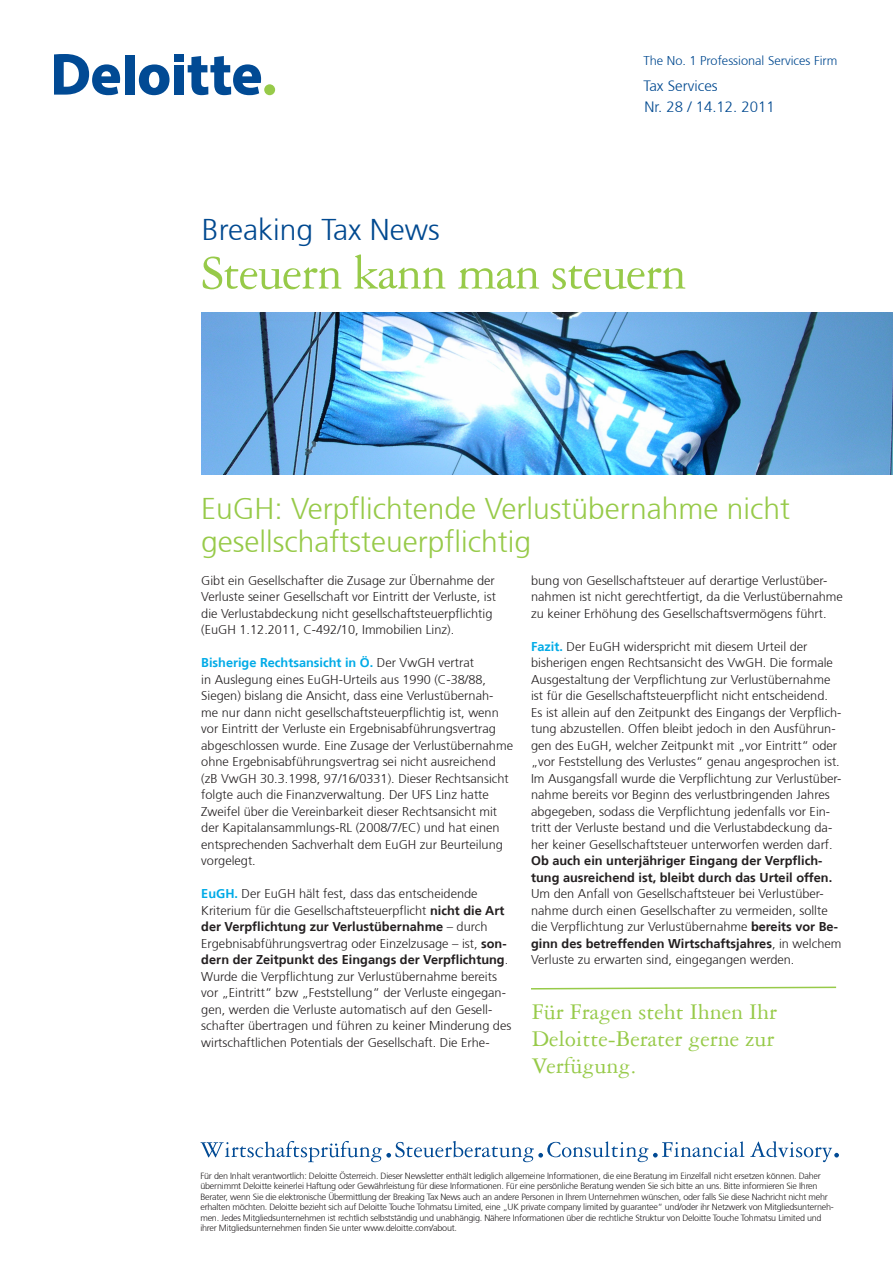
<style>
.page{position:relative;width:893px;height:1263px;background:#fff}
.page>*{position:absolute;margin:0;border:0;box-sizing:border-box;transform-origin:0 0}
.t1{font:51px "Garamond Three";letter-spacing:-.02em;color:#97ca49}
.t2{font:300 30px/33px "Frutiger 45";color:#97ca49}
.t3{font:300 30px "Frutiger 45";color:#014990}
.t4{font:24px/27px "Garamond Three";color:#97ca49;text-align:justify}
.t5{font:300 15px/20.4px "Frutiger 45";color:#014990}
.t6{font:300 12.75px/16.5px "Frutiger 45";color:#231f20}
.t7{font:700 12.75px/16.5px "Frutiger 65";color:#231f20}
.t8{font:700 12.75px "Frutiger 65";color:#00abe7}
.t9{font:300 12.75px "Frutiger 45";color:#014990}
.t10{font:300 9px/10.5px "Frutiger 45";letter-spacing:-.025em;color:#231f20}
.s1{font-family:"Frutiger 45";font-weight:300;color:#231f20}
.s2{font-family:"Frutiger 65";font-weight:700;color:#00abe7}
.s3{font-family:"Frutiger 65";font-weight:700}
.s4{font-family:"Frutiger 45";font-weight:300}
</style>
<div class="page">
<div style="left:125px;top:55px;width:9px;height:40px;background:#014a94"></div>
<svg style="left:139px;top:64px;width:31px;height:31px"></svg>
<div style="left:174px;top:65px;width:10px;height:30px;background:#014a94"></div>
<div style="left:174px;top:55px;width:10px;height:7px;background:#014a94"></div>
<svg style="left:188px;top:56px;width:73px;height:39px"></svg>
<div style="left:264px;top:84px;width:11px;height:11px;background:#97ca49;border-radius:50%"></div>
<svg style="left:54px;top:54px;width:66px;height:41px"></svg>
<img style="left:201px;top:313px;width:692px;height:161px">
<svg style="left:200px;top:1141px;width:639px;height:21px"></svg>
<svg style="left:531px;top:986px;width:306px;height:4px"></svg>
<h2 class="t3" style="left:202px;top:213px;width:239px">Breaking Tax News</h2>
<p class="t9" style="left:643px;top:53px;width:195px">The No. 1 Professional Services Firm</p>
<p class="t5" style="left:643px;top:76px;width:133px">Tax Services<br>Nr. 28 / 14.12. 2011</p>
<h1 class="t1" style="left:201px;top:245px;width:487px">Steuern kann man steuern</h1>
<h2 class="t2" style="left:201px;top:492px;width:590px">EuGH: Verpflichtende Verlustübernahme nicht gesellschaftsteuerpflichtig</h2>
<p class="t6" style="left:201px;top:572px;width:296px">Gibt ein Gesellschafter die Zusage zur Übernahme der Verluste seiner Gesellschaft vor Eintritt der Verluste, ist die Verlustabdeckung nicht gesellschaftsteuerpflichtig (EuGH 1.12.2011, C-492/10, Immobilien Linz).</p>
<p class="t8" style="left:201px;top:655px;width:274px">Bisherige Rechtsansicht in Ö. <span class="s1">Der VwGH vertrat</span></p>
<p class="t6" style="left:201px;top:671px;width:313px">in Auslegung eines EuGH-Urteils aus 1990 (C-38/88, Siegen) bislang die Ansicht, dass eine Verlustübernah&shy;me nur dann nicht gesellschaftsteuerpflichtig ist, wenn vor Eintritt der Verluste ein Ergebnisabführungsvertrag abgeschlossen wurde. Eine Zusage der Verlustübernahme ohne Ergebnisabführungsvertrag sei nicht ausreichend (zB VwGH 30.3.1998, 97/16/0331). Dieser Rechtsansicht folgte auch die Finanzverwaltung. Der UFS Linz hatte Zweifel über die Vereinbarkeit dieser Rechtsansicht mit der Kapitalansammlungs-RL (2008/7/EC) und hat einen entsprechenden Sachverhalt dem EuGH zur Beurteilung vorgelegt.</p>
<p class="t6" style="left:201px;top:886px;width:305px"><span class="s2">EuGH.</span> Der EuGH hält fest, dass das entscheidende<br>Kriterium für die Gesellschaftsteuerpflicht <span class="s3">nicht die Art</span></p>
<p class="t7" style="left:201px;top:918px;width:288px">der Verpflichtung zur Verlustübernahme <span class="s4">– durch</span></p>
<p class="t6" style="left:201px;top:935px;width:307px">Ergebnisabführungsvertrag oder Einzelzusage – ist, <span class="s3">son-</span></p>
<p class="t7" style="left:201px;top:951px;width:309px">dern der Zeitpunkt des Eingangs der Verpflichtung<span class="s4">.</span></p>
<p class="t6" style="left:201px;top:968px;width:312px">Wurde die Verpflichtung zur Verlustübernahme bereits vor „Eintritt“ bzw „Feststellung“ der Verluste eingegan&shy;gen, werden die Verluste automatisch auf den Gesell&shy;schafter übertragen und führen zu keiner Minderung des wirtschaftlichen Potentials der Gesellschaft. Die Erhe-</p>
<p class="t6" style="left:531px;top:572px;width:313px">bung von Gesellschaftsteuer auf derartige Verlustüber&shy;nahmen ist nicht gerechtfertigt, da die Verlustübernahme zu keiner Erhöhung des Gesellschaftsvermögens führt.</p>
<p class="t6" style="left:531px;top:638px;width:312px"><span class="s2">Fazit.</span> Der EuGH widerspricht mit diesem Urteil der bisherigen engen Rechtsansicht des VwGH. Die formale Ausgestaltung der Verpflichtung zur Verlustübernahme ist für die Gesellschaftsteuerpflicht nicht entscheidend.<br>Es ist allein auf den Zeitpunkt des Eingangs der Verpflich&shy;tung abzustellen. Offen bleibt jedoch in den Ausführun&shy;gen des EuGH, welcher Zeitpunkt mit „vor Eintritt“ oder „vor Feststellung des Verlustes“ genau angesprochen ist.<br>Im Ausgangsfall wurde die Verpflichtung zur Verlustüber&shy;nahme bereits vor Beginn des verlustbringenden Jahres abgegeben, sodass die Verpflichtung jedenfalls vor Ein&shy;tritt der Verluste bestand und die Verlustabdeckung da&shy;her keiner Gesellschaftsteuer unterworfen werden darf.</p>
<p class="t7" style="left:531px;top:852px;width:303px">Ob auch ein unterjähriger Eingang der Verpflich&shy;tung ausreichend ist, bleibt durch das Urteil offen.</p>
<p class="t6" style="left:531px;top:886px;width:308px">Um den Anfall von Gesellschaftsteuer bei Verlustüber&shy;nahme durch einen Gesellschafter zu vermeiden, sollte die Verpflichtung zur Verlustübernahme <span class="s3">bereits vor Be-</span></p>
<p class="t7" style="left:531px;top:935px;width:312px">ginn des betreffenden Wirtschaftsjahres<span class="s4">, in welchem</span></p>
<p class="t6" style="left:531px;top:952px;width:265px">Verluste zu erwarten sind, eingegangen werden.</p>
<h3 class="t4" style="left:532px;top:998px;width:247px">Für Fragen steht Ihnen Ihr Deloitte-Berater gerne zur Verfügung.</h3>
<p class="t10" style="left:200px;top:1170px;width:635px">Für den Inhalt verantwortlich: Deloitte Österreich. Dieser Newsletter enthält lediglich allgemeine Informationen, die eine Beratung im Einzelfall nicht ersetzen können. Daher übernimmt Deloitte keinerlei Haftung oder Gewährleistung für diese Informationen. Für eine persönliche Beratung wenden Sie sich bitte an uns. Bitte informieren Sie Ihren Berater, wenn Sie die elektronische Übermittlung der Breaking Tax News auch an andere Personen in Ihrem Unternehmen wünschen, oder falls Sie diese Nachricht nicht mehr erhalten möchten. Deloitte bezieht sich auf Deloitte Touche Tohmatsu Limited, eine „UK private company limited by guarantee“ und/oder ihr Netzwerk von Mitgliedsunterneh&shy;men. Jedes Mitgliedsunternehmen ist rechtlich selbstständig und unabhängig. Nähere Informationen über die rechtliche Struktur von Deloitte Touche Tohmatsu Limited und ihrer Mitgliedsunternehmen finden Sie unter www.deloitte.com/about.</p>
</div>
